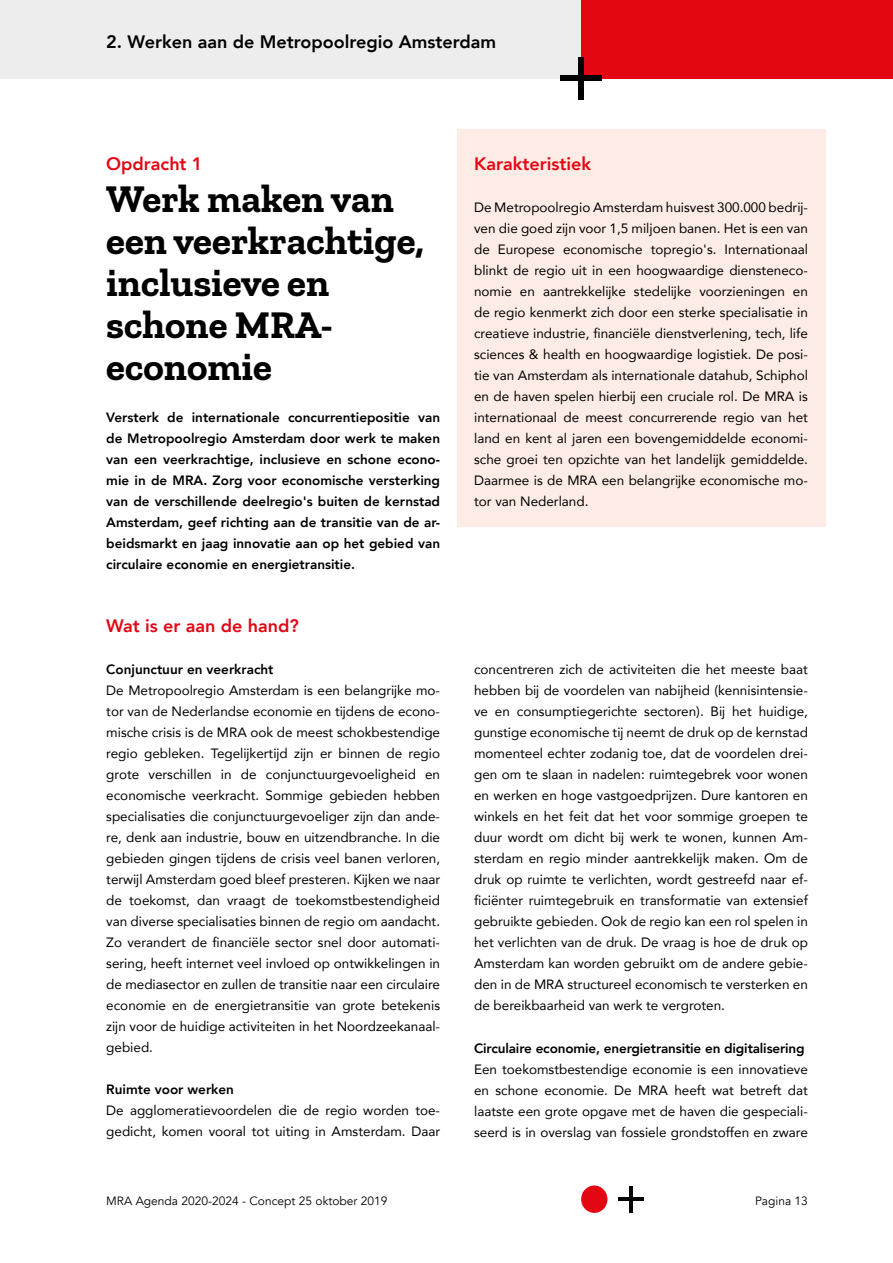
<style>
.page{position:relative;width:893px;height:1263px;background:#fff}
.page>*{position:absolute;margin:0;border:0;box-sizing:border-box;transform-origin:0 0}
.t1{font:700 39px/42px "Zilla Slab";color:#000}
.t2{font:800 18px "Avenir";color:#e30613}
.t3{font:800 18px "Avenir";color:#000}
.t4{font:13.5px/21px "Avenir";color:#000;text-align:justify}
.t5{font:800 13.5px/21px "Avenir";color:#000;text-align:justify}
.t6{font:12px "Avenir";color:#000}
</style>
<div class="page">
<div style="left:0;top:0;width:580px;height:78px;background:#ededed"></div>
<div style="left:581px;top:0;width:312px;height:78px;background:#e30613"></div>
<div style="left:578px;top:57px;width:6px;height:43px;background:#000"></div>
<div style="left:560px;top:76px;width:42px;height:5px;background:#000"></div>
<div style="left:581px;top:1185px;width:26px;height:28px;background:#e30613;border-radius:50%"></div>
<hr style="left:630px;top:1186px;width:3px;height:26px;background:#000">
<hr style="left:619px;top:1197px;width:25px;height:4px;background:#000">
<div style="left:457px;top:130px;width:369px;height:397px;background:#fdece5"></div>
<h2 class="t3" style="left:106px;top:28px;width:391px">2. Werken aan de Metropoolregio Amsterdam</h2>
<h2 class="t2" style="left:106px;top:150px;width:98px">Opdracht 1</h2>
<h1 class="t1" style="left:106px;top:178px;width:319px">Werk maken van een veerkrachtige, inclusieve en schone MRA&shy;economie</h1>
<p class="t5" style="left:106px;top:407px;width:335px">Versterk de internationale concurrentiepositie van de Metropoolregio Amsterdam door werk te maken van een veerkrachtige, inclusieve en schone econo&shy;mie in de MRA. Zorg voor economische versterking van de verschillende deelregio's buiten de kernstad Amsterdam, geef richting aan de transitie van de ar&shy;beidsmarkt en jaag innovatie aan op het gebied van circulaire economie en energietransitie.</p>
<h2 class="t2" style="left:106px;top:612px;width:194px">Wat is er aan de hand?</h2>
<p class="t5" style="left:106px;top:659px;width:169px">Conjunctuur en veerkracht</p>
<p class="t4" style="left:106px;top:680px;width:335px">De Metropoolregio Amsterdam is een belangrijke mo&shy;tor van de Nederlandse economie en tijdens de econo&shy;mische crisis is de MRA ook de meest schokbestendige regio gebleken. Tegelijkertijd zijn er binnen de regio grote verschillen in de conjunctuurgevoeligheid en economische veerkracht. Sommige gebieden hebben specialisaties die conjunctuurgevoeliger zijn dan ande&shy;re, denk aan industrie, bouw en uitzendbranche. In die gebieden gingen tijdens de crisis veel banen verloren, terwijl Amsterdam goed bleef presteren. Kijken we naar de toekomst, dan vraagt de toekomstbestendigheid van diverse specialisaties binnen de regio om aandacht.<br>Zo verandert de financiële sector snel door automati&shy;sering, heeft internet veel invloed op ontwikkelingen in de mediasector en zullen de transitie naar een circulaire economie en de energietransitie van grote betekenis zijn voor de huidige activiteiten in het Noordzeekanaal&shy;gebied.</p>
<p class="t5" style="left:106px;top:1079px;width:129px">Ruimte voor werken</p>
<p class="t4" style="left:106px;top:1100px;width:335px">De agglomeratievoordelen die de regio worden toe&shy;gedicht, komen vooral tot uiting in Amsterdam. Daar</p>
<h2 class="t2" style="left:474px;top:150px;width:119px">Karakteristiek</h2>
<p class="t4" style="left:474px;top:197px;width:335px">De Metropoolregio Amsterdam huisvest 300.000 bedrij&shy;ven die goed zijn voor 1,5 miljoen banen. Het is een van de Europese economische topregio's. Internationaal blinkt de regio uit in een hoogwaardige diensteneco&shy;nomie en aantrekkelijke stedelijke voorzieningen en de regio kenmerkt zich door een sterke specialisatie in creatieve industrie, financiële dienstverlening, tech, life sciences &amp; health en hoogwaardige logistiek. De posi&shy;tie van Amsterdam als internationale datahub, Schiphol en de haven spelen hierbij een cruciale rol. De MRA is internationaal de meest concurrerende regio van het land en kent al jaren een bovengemiddelde economi&shy;sche groei ten opzichte van het landelijk gemiddelde.<br>Daarmee is de MRA een belangrijke economische mo&shy;tor van Nederland.</p>
<p class="t4" style="left:474px;top:659px;width:335px">concentreren zich de activiteiten die het meeste baat hebben bij de voordelen van nabijheid (kennisintensie&shy;ve en consumptiegerichte sectoren). Bij het huidige, gunstige economische tij neemt de druk op de kernstad momenteel echter zodanig toe, dat de voordelen drei&shy;gen om te slaan in nadelen: ruimtegebrek voor wonen en werken en hoge vastgoedprijzen. Dure kantoren en winkels en het feit dat het voor sommige groepen te duur wordt om dicht bij werk te wonen, kunnen Am&shy;sterdam en regio minder aantrekkelijk maken. Om de druk op ruimte te verlichten, wordt gestreefd naar ef&shy;ficiënter ruimtegebruik en transformatie van extensief gebruikte gebieden. Ook de regio kan een rol spelen in het verlichten van de druk. De vraag is hoe de druk op Amsterdam kan worden gebruikt om de andere gebie&shy;den in de MRA structureel economisch te versterken en de bereikbaarheid van werk te vergroten.</p>
<p class="t5" style="left:474px;top:1037px;width:332px">Circulaire economie, energietransitie en digitalisering</p>
<p class="t4" style="left:474px;top:1058px;width:335px">Een toekomstbestendige economie is een innovatieve en schone economie. De MRA heeft wat betreft dat laatste een grote opgave met de haven die gespeciali&shy;seerd is in overslag van fossiele grondstoffen en zware</p>
<p class="t6" style="left:106px;top:1194px;width:283px">MRA Agenda 2020-2024 - Concept 25 oktober 2019</p>
<p class="t6" style="left:755px;top:1194px;width:54px">Pagina 13</p>
</div>
